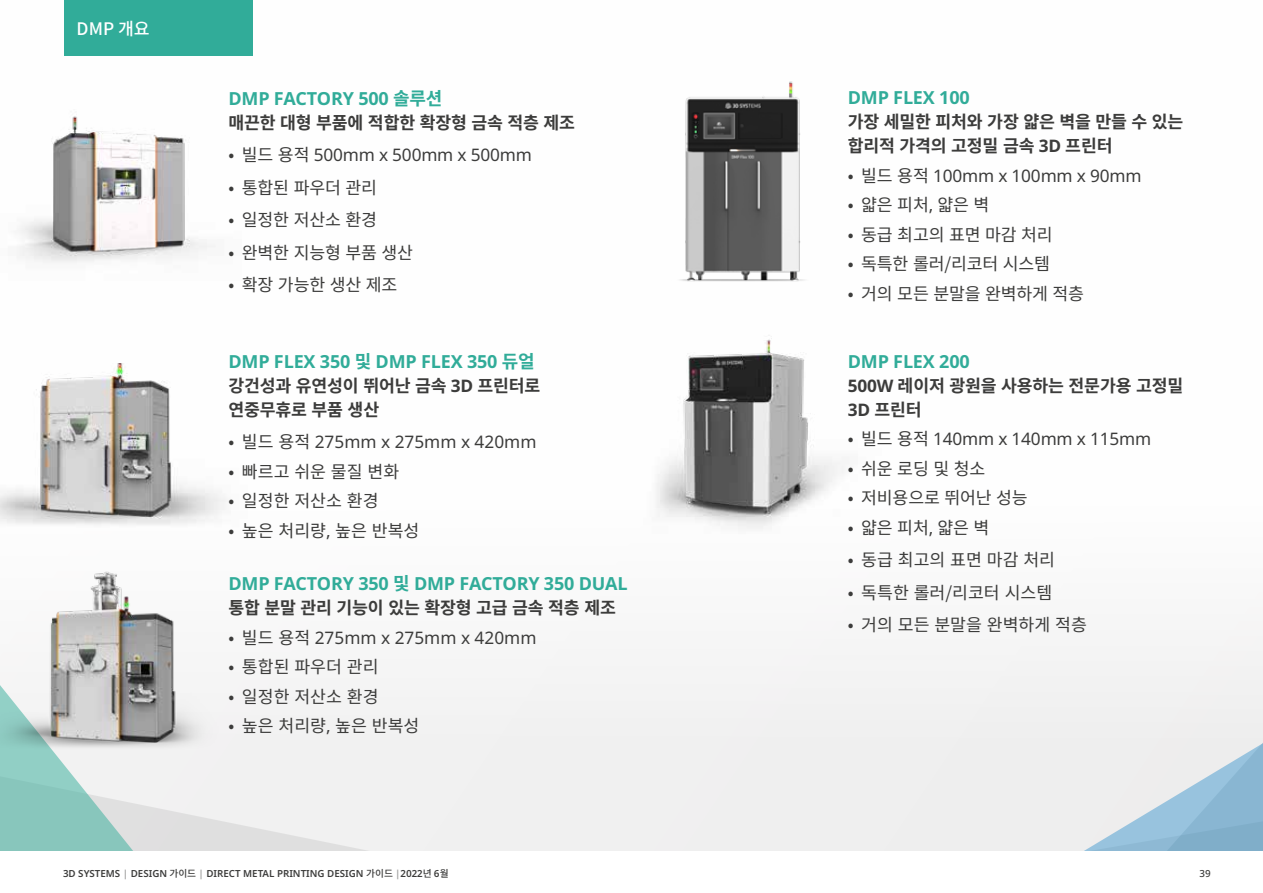
<style>
.page{position:relative;width:1263px;height:893px;background:#fff}
.page>*{position:absolute;margin:0;border:0;box-sizing:border-box;transform-origin:0 0}
.t1{font:700 18px "Noto Sans";letter-spacing:-.01em;color:#31ac99}
.t2{font:17.25px "Noto Sans CJ Kkr";letter-spacing:-.01em;color:#3c3c3b}
.t3{font:700 17.25px/24px "Noto Sans CJ Kkr";letter-spacing:-.01em;color:#3c3c3b}
.t4{font:17.25px "Noto Sans";letter-spacing:-.01em;color:#3c3c3b}
.t5{font:500 17.25px "Noto Sans CJ Kkr";color:#fff}
.t6{font:600 9.75px "Noto Sans";color:#3c3c3b}
.t7{font:500 9.75px "Noto Sans";color:#3c3c3b}
.s1{font-family:"Noto Sans CJ Kkr"}
.s2{font-family:"Noto Sans"}
.s3{color:#9d9d9c}
.s4{font-family:"Noto Sans CJ Kkr";font-weight:500}
</style>
<div class="page">
<div style="left:65px;top:0;width:188px;height:55px;background:#31ac99"></div>
<div style="left:216px;top:745px;width:374px;height:105px;background:#f1f1f1"></div>
<svg style="left:44px;top:756px;width:172px;height:94px"></svg>
<svg style="left:0;top:756px;width:44px;height:94px;background:#8ac8be"></svg>
<div style="left:821px;top:655px;width:187px;height:195px;background:#efefef"></div>
<svg style="left:1008px;top:636px;width:255px;height:214px;fill:#eee"></svg>
<img style="left:656px;top:338px;width:188px;height:191px">
<img style="left:680px;top:81px;width:125px;height:201px">
<img style="left:0;top:571px;width:247px;height:185px">
<img style="left:0;top:364px;width:227px;height:161px">
<img style="left:19px;top:116px;width:197px;height:147px">
<p class="t5" style="left:77px;top:19px;width:75px">DMP 개요</p>
<p class="t1" style="left:228px;top:85px;width:216px">DMP FACTORY 500 <span class="s1">솔루션</span></p>
<p class="t3" style="left:228px;top:111px;width:348px">매끈한 대형 부품에 적합한 확장형 금속 적층 제조</p>
<p class="t4" style="left:228px;top:143px;width:305px"><span class="s1">• 빌드 용적</span> 500mm x 500mm x 500mm</p>
<p class="t2" style="left:228px;top:178px;width:150px">• 통합된 파우더 관리</p>
<p class="t2" style="left:228px;top:210px;width:150px">• 일정한 저산소 환경</p>
<p class="t2" style="left:228px;top:243px;width:186px">• 완벽한 지능형 부품 생산</p>
<p class="t2" style="left:228px;top:275px;width:170px">• 확장 가능한 생산 제조</p>
<p class="t1" style="left:228px;top:348px;width:308px">DMP FLEX 350 <span class="s1">및</span> DMP FLEX 350 <span class="s1">듀얼</span></p>
<p class="t3" style="left:228px;top:374px;width:313px">강건성과 유연성이 뛰어난 금속 <span class="s2">3D</span> 프린터로 연중무휴로 부품 생산</p>
<p class="t4" style="left:228px;top:430px;width:310px"><span class="s1">• 빌드 용적</span> 275mm x 275mm x 420mm</p>
<p class="t2" style="left:228px;top:461px;width:172px">• 빠르고 쉬운 물질 변화</p>
<p class="t2" style="left:228px;top:491px;width:152px">• 일정한 저산소 환경</p>
<p class="t2" style="left:228px;top:520px;width:192px">• 높은 처리량<span class="s2">,</span> 높은 반복성</p>
<p class="t1" style="left:228px;top:571px;width:401px">DMP FACTORY 350 <span class="s1">및</span> DMP FACTORY 350 DUAL</p>
<p class="t3" style="left:228px;top:596px;width:389px">통합 분말 관리 기능이 있는 확장형 고급 금속 적층 제조</p>
<p class="t4" style="left:228px;top:626px;width:310px"><span class="s1">• 빌드 용적</span> 275mm x 275mm x 420mm</p>
<p class="t2" style="left:228px;top:657px;width:152px">• 통합된 파우더 관리</p>
<p class="t2" style="left:228px;top:687px;width:152px">• 일정한 저산소 환경</p>
<p class="t2" style="left:228px;top:716px;width:192px">• 높은 처리량<span class="s2">,</span> 높은 반복성</p>
<p class="t1" style="left:848px;top:85px;width:124px">DMP FLEX 100</p>
<p class="t3" style="left:848px;top:110px;width:337px">가장 세밀한 피처와 가장 얇은 벽을 만들 수 있는 합리적 가격의 고정밀 금속 <span class="s2">3D</span> 프린터</p>
<p class="t4" style="left:848px;top:164px;width:295px"><span class="s1">• 빌드 용적</span> 100mm x 100mm x 90mm</p>
<p class="t2" style="left:848px;top:195px;width:143px">• 얇은 피처<span class="s2">,</span> 얇은 벽</p>
<p class="t2" style="left:848px;top:225px;width:206px">• 동급 최고의 표면 마감 처리</p>
<p class="t2" style="left:848px;top:254px;width:204px">• 독특한 롤러/리코터 시스템</p>
<p class="t2" style="left:848px;top:284px;width:238px">• 거의 모든 분말을 완벽하게 적층</p>
<p class="t1" style="left:848px;top:348px;width:124px">DMP FLEX 200</p>
<p class="t3" style="left:848px;top:374px;width:337px"><span class="s2">500W</span> 레이저 광원을 사용하는 전문가용 고정밀<br><span class="s2">3D</span> 프린터</p>
<p class="t4" style="left:848px;top:427px;width:305px"><span class="s1">• 빌드 용적</span> 140mm x 140mm x 115mm</p>
<p class="t2" style="left:848px;top:458px;width:139px">• 쉬운 로딩 및 청소</p>
<p class="t2" style="left:848px;top:488px;width:181px">• 저비용으로 뛰어난 성능</p>
<p class="t2" style="left:848px;top:517px;width:143px">• 얇은 피처<span class="s2">,</span> 얇은 벽</p>
<p class="t2" style="left:848px;top:550px;width:209px">• 동급 최고의 표면 마감 처리</p>
<p class="t2" style="left:848px;top:582px;width:206px">• 독특한 롤러/리코터 시스템</p>
<p class="t2" style="left:848px;top:615px;width:241px">• 거의 모든 분말을 완벽하게 적층</p>
<p class="t6" style="left:63px;top:866px;width:387px">3D SYSTEMS <span class="s3">|</span> DESIGN <span class="s4">가이드</span> <span class="s3">|</span> DIRECT METAL PRINTING DESIGN <span class="s4">가이드</span> <span class="s3">|</span>2022<span class="s4">년</span> 6<span class="s4">월</span></p>
<p class="t7" style="left:1199px;top:867px;width:13px">39</p>
</div>
